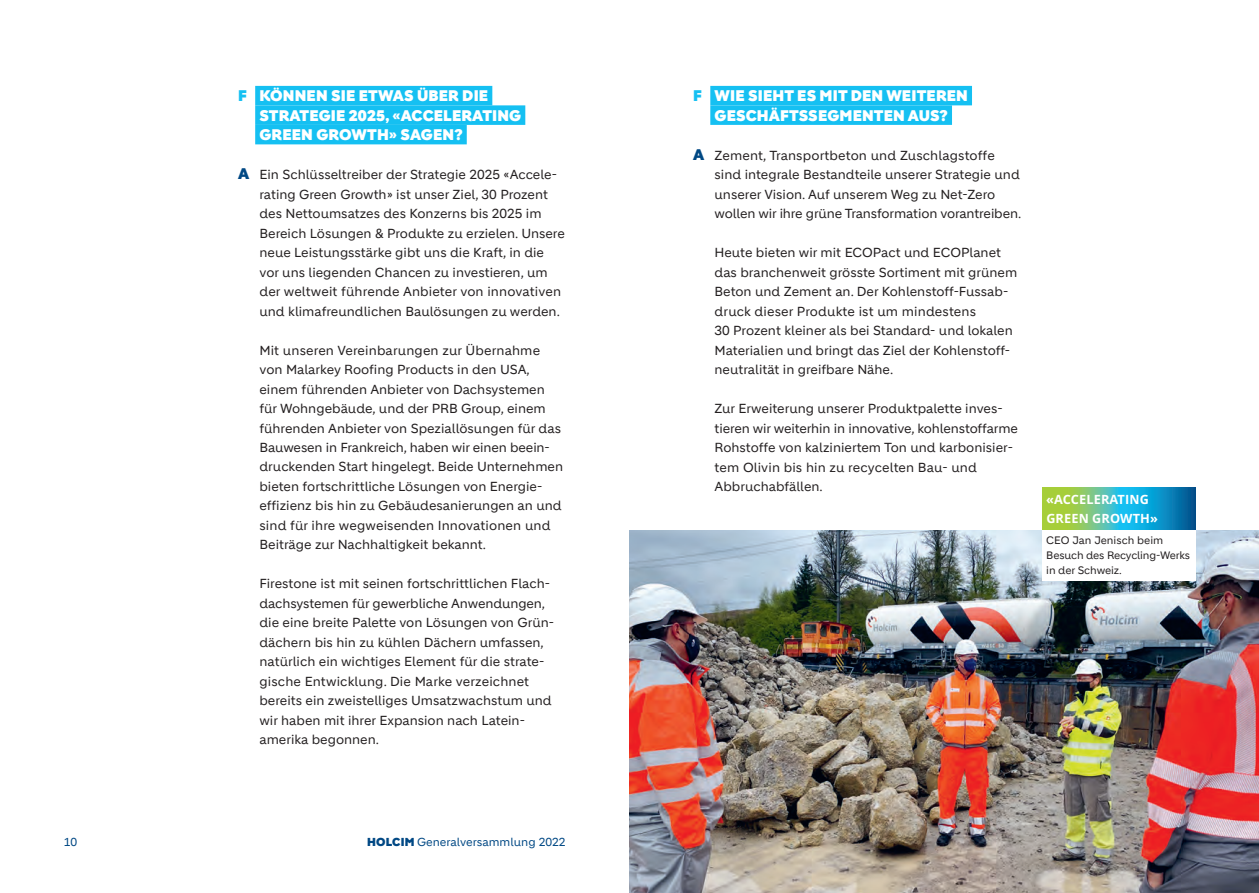
<style>
.page{position:relative;width:1259px;height:893px;background:#fff}
.page>*{position:absolute;margin:0;border:0;box-sizing:border-box;transform-origin:0 0}
.t1{font:900 15px/19.5px "Holcim Headline";letter-spacing:.01em;color:#fff}
.t2{font:12.75px/19.5px "Holcim";color:#231f20}
.t3{font:700 12.75px/19.5px "LH Noto Sans";letter-spacing:.01em;color:#fff}
.t4{font:11.25px "Holcim";color:#004884}
.t5{font:10.5px/15px "Holcim";letter-spacing:-.015em;color:#231f20}
.s1{color:#15c0f2}
.s2{font-family:"Holcim Headline";font-weight:900;font-size:15px;color:#004884}
.s3{font-family:"Holcim Headline";font-weight:900}
</style>
<div class="page">
<img style="left:629px;top:530px;width:630px;height:363px">
<div style="left:255px;top:86px;width:237px;height:19px;background:#15c0f2"></div>
<div style="left:255px;top:105px;width:270px;height:20px;background:#15c0f2"></div>
<div style="left:255px;top:125px;width:212px;height:19px;background:#15c0f2"></div>
<div style="left:710px;top:86px;width:262px;height:19px;background:#15c0f2"></div>
<div style="left:710px;top:105px;width:242px;height:20px;background:#15c0f2"></div>
<div style="left:1042px;top:527px;width:153px;height:54px;background:#fff"></div>
<svg style="left:1042px;top:487px;width:153px;height:43px;background:#47af9d"></svg>
<p class="t1" style="left:259px;top:86px;width:263px;text-indent:-21px"><span class="s1">F</span> KÖNNEN SIE ETWAS ÜBER DIE<br>STRATEGIE 2025, «ACCELERATING<br>GREEN GROWTH» SAGEN?</p>
<p class="t2" style="left:259px;top:165px;width:307px;text-indent:-21px"><span class="s2">A</span> Ein Schlüsseltreiber der Strategie 2025 «Accele&shy;rating Green Growth» ist unser Ziel, 30 Prozent des Nettoumsatzes des Konzerns bis 2025 im Bereich Lösungen &amp; Produkte zu erzielen. Unsere neue Leistungsstärke gibt uns die Kraft, in die vor uns liegenden Chancen zu investieren, um der weltweit führende Anbieter von innovativen und klimafreundlichen Baulösungen zu werden.</p>
<p class="t2" style="left:259px;top:340px;width:305px">Mit unseren Vereinbarungen zur Übernahme von Malarkey Roofing Products in den USA, einem führenden Anbieter von Dachsystemen für Wohngebäude, und der PRB Group, einem führenden Anbieter von Speziallösungen für das Bauwesen in Frankreich, haben wir einen beein&shy;druckenden Start hingelegt. Beide Unternehmen bieten fortschrittliche Lösungen von Energie&shy;effizienz bis hin zu Gebäudesanierungen an und sind für ihre wegweisenden Innovationen und Beiträge zur Nachhaltigkeit bekannt.</p>
<p class="t2" style="left:259px;top:574px;width:296px">Firestone ist mit seinen fortschrittlichen Flach&shy;dachsystemen für gewerbliche Anwendungen, die eine breite Palette von Lösungen von Grün&shy;dächern bis hin zu kühlen Dächern umfassen, natürlich ein wichtiges Element für die strate&shy;gische Entwicklung. Die Marke verzeichnet bereits ein zweistelliges Umsatzwachstum und wir haben mit ihrer Expansion nach Latein&shy;amerika begonnen.</p>
<p class="t4" style="left:64px;top:836px;width:15px">10</p>
<p class="t4" style="left:367px;top:836px;width:200px"><span class="s3">HOLCIM</span> Generalversammlung 2022</p>
<p class="t1" style="left:693px;top:86px;width:276px;text-align:center"><span class="s1">F</span> WIE SIEHT ES MIT DEN WEITEREN<br>GESCHÄFTSSEGMENTEN AUS?</p>
<p class="t2" style="left:714px;top:145px;width:308px;text-indent:-21px"><span class="s2">A</span> Zement, Transportbeton und Zuschlagstoffe sind integrale Bestandteile unserer Strategie und unserer Vision. Auf unserem Weg zu Net-Zero wollen wir ihre grüne Transformation vorantreiben.</p>
<p class="t2" style="left:714px;top:243px;width:304px">Heute bieten wir mit ECOPact und ECOPlanet das branchenweit grösste Sortiment mit grünem Beton und Zement an. Der Kohlenstoff-Fussab&shy;druck dieser Produkte ist um mindestens<br>30 Prozent kleiner als bei Standard- und lokalen Materialien und bringt das Ziel der Kohlenstoff&shy;neutralität in greifbare Nähe.</p>
<p class="t2" style="left:714px;top:399px;width:305px">Zur Erweiterung unserer Produktpalette inves&shy;tieren wir weiterhin in innovative, kohlenstoffarme Rohstoffe von kalziniertem Ton und karbonisier&shy;tem Olivin bis hin zu recycelten Bau- und Abbruchabfällen.</p>
<p class="t3" style="left:1046px;top:489px;width:113px">«ACCELERATING<br>GREEN GROWTH»</p>
<p class="t5" style="left:1046px;top:533px;width:145px">CEO Jan Jenisch beim<br>Besuch des Recycling-Werks in der Schweiz.</p>
</div>
